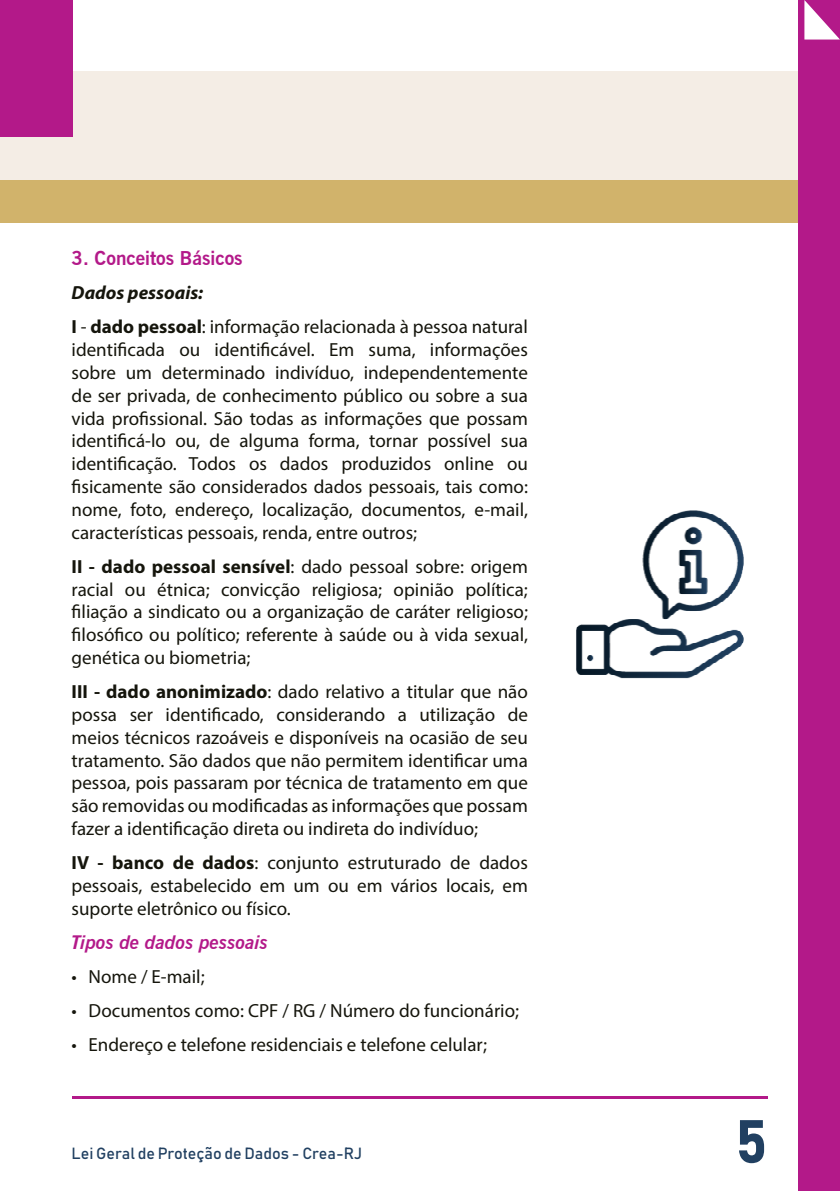
<style>
.page{position:relative;width:840px;height:1191px;background:#fff}
.page>*{position:absolute;margin:0;border:0;box-sizing:border-box;transform-origin:0 0}
.t1{font:60px "Bahnschrift";color:#214061}
.t2{font:19px/22.8px "Myriad Pro";color:#15150c;text-align:justify}
.t3{font:italic 700 19px "News Gothic BT";color:#b31989}
.t4{font:700 19px "News Gothic BT";color:#b31989}
.t5{font:16px "Bahnschrift";color:#214061}
.s1{font-weight:700;font-style:italic}
.s2{font-weight:700}
</style>
<div class="page">
<hr style="left:72px;top:1096px;width:695px;height:2px;background:#b31989">
<div style="left:0;top:180px;width:798px;height:42px;background:#d1b36b"></div>
<div style="left:0;top:71px;width:839px;height:109px;background:#f4ede5"></div>
<div style="left:798px;top:0;width:41px;height:1191px;background:#b31989"></div>
<svg style="left:804px;top:0;width:35px;height:40px"></svg>
<div style="left:0;top:0;width:72px;height:137px;background:#b31989"></div>
<img style="left:576px;top:510px;width:168px;height:169px">
<p class="t4" style="left:72px;top:247px;width:172px">3. Conceitos Básicos</p>
<p class="t2" style="left:72px;top:275px;width:457px;line-height:34.2px"><span class="s1">Dados pessoais:<br></span><span class="s2">I</span> - <span class="s2">dado pessoal</span>: informação relacionada à pessoa natural</p>
<p class="t2" style="left:72px;top:338px;width:457px">identificada ou identificável. Em suma, informações sobre um determinado indivíduo, independentemente de ser privada, de conhecimento público ou sobre a sua vida profissional. São todas as informações que possam identificá-lo ou, de alguma forma, tornar possível sua identificação. Todos os dados produzidos online ou fisicamente são considerados dados pessoais, tais como: nome, foto, endereço, localização, documentos, e-mail, características pessoais, renda, entre outros;</p>
<p class="t2" style="left:72px;top:555px;width:457px"><span class="s2">II - dado pessoal sensível</span>: dado pessoal sobre: origem racial ou étnica; convicção religiosa; opinião política; filiação a sindicato ou a organização de caráter religioso; filosófico ou político; referente à saúde ou à vida sexual, genética ou biometria;</p>
<p class="t2" style="left:72px;top:680px;width:457px"><span class="s2">III - dado anonimizado</span>: dado relativo a titular que não possa ser identificado, considerando a utilização de meios técnicos razoáveis e disponíveis na ocasião de seu tratamento. São dados que não permitem identificar uma pessoa, pois passaram por técnica de tratamento em que são removidas ou modificadas as informações que possam fazer a identificação direta ou indireta do indivíduo;</p>
<p class="t2" style="left:72px;top:851px;width:457px"><span class="s2">IV - banco de dados</span>: conjunto estruturado de dados pessoais, estabelecido em um ou em vários locais, em suporte eletrônico ou físico.</p>
<p class="t3" style="left:72px;top:930px;width:198px">Tipos de dados pessoais</p>
<p class="t2" style="left:72px;top:965px;width:134px">• Nome / E-mail;</p>
<p class="t2" style="left:72px;top:999px;width:449px">• Documentos como: CPF / RG / Número do funcionário;</p>
<p class="t2" style="left:72px;top:1033px;width:416px">• Endereço e telefone residenciais e telefone celular;</p>
<p class="t5" style="left:72px;top:1143px;width:292px">Lei Geral de Proteção de Dados - Crea-RJ</p>
<h1 class="t1" style="left:734px;top:1103px;width:34px">5</h1>
</div>
